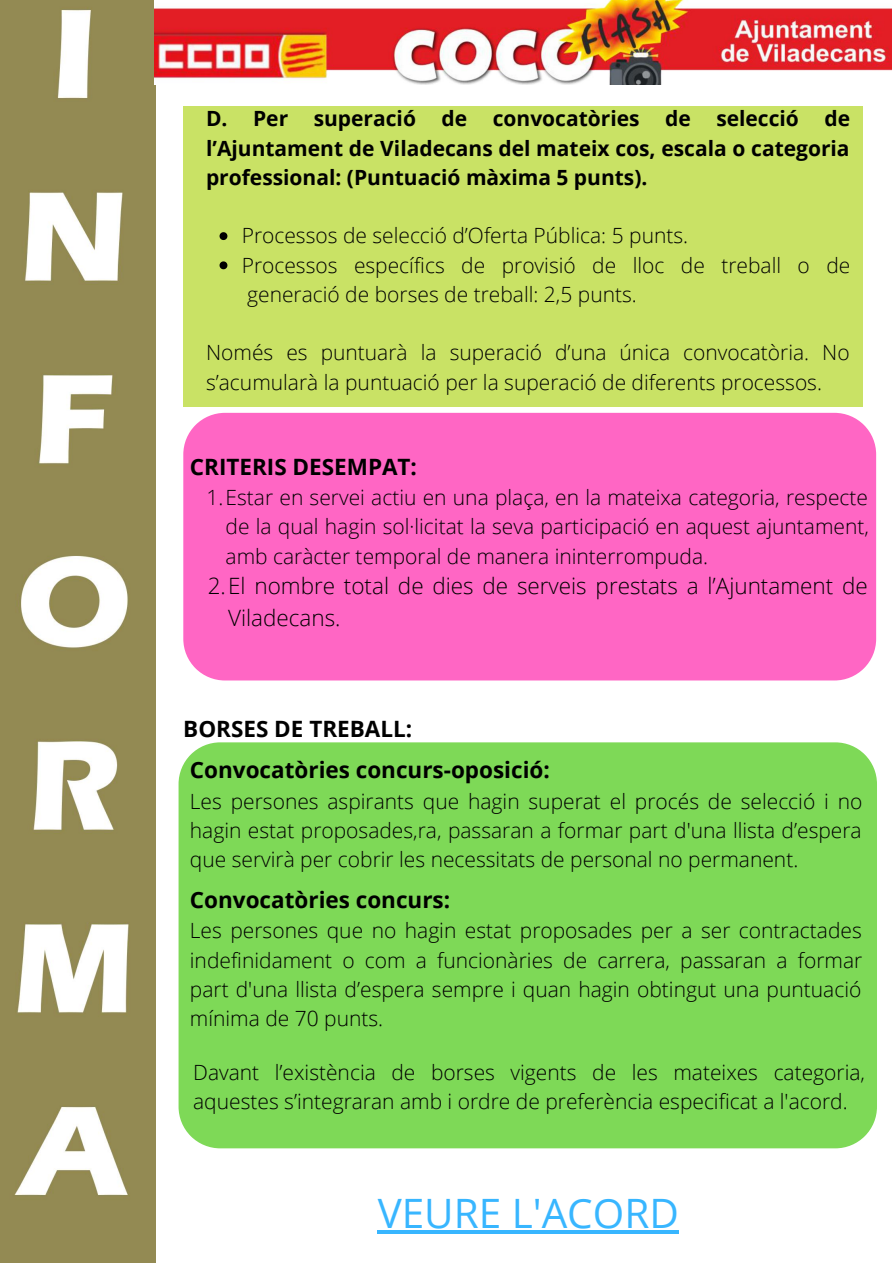
<style>
.page{position:relative;width:893px;height:1264px;background:#fff}
.page>*{position:absolute;margin:0;border:0;box-sizing:border-box;transform-origin:0 0}
.t1{font:40.5px "Open Sans";color:#38b6ff}
.t2{font:700 22.5px/41.7px "Open Sans";color:#000}
.t3{font:300 22.5px/31.5px "Open Sans";color:#000}
.t4{font:300 21px/29.2px "Open Sans";color:#000}
.t5{font:700 21px/29.2px "Open Sans";color:#000;text-align:justify}
</style>
<div class="page">
<img style="left:0;top:0;width:155px;height:1262px">
<img style="left:155px;top:0;width:736px;height:85px">
<div style="left:183px;top:106px;width:679px;height:300px;background:#c9e265"></div>
<div style="left:183px;top:413px;width:693px;height:267px;background:#ff66c4"></div>
<div style="left:178px;top:742px;width:698px;height:406px;background:#7ed957"></div>
<svg style="left:219px;top:232px;width:8px;height:8px"></svg>
<svg style="left:219px;top:261px;width:8px;height:8px"></svg>
<hr style="left:377px;top:1230px;width:302px;height:3px;background:#38b6ff">
<p class="t5" style="left:206px;top:104px;width:645px">D. Per superació de convocatòries de selecció de l’Ajuntament de Viladecans del mateix cos, escala o categoria professional: (Puntuació màxima 5 punts).</p>
<p class="t4" style="left:242px;top:221px;width:610px">Processos de selecció d’Oferta Pública: 5 punts.<br>Processos específics de provisió de lloc de treball o de generació de borses de treball: 2,5 punts.</p>
<p class="t4" style="left:206px;top:337px;width:645px">Només es puntuarà la superació d’una única convocatòria. No s’acumularà la puntuació per la superació de diferents processos.</p>
<p class="t2" style="left:190px;top:445px;width:229px">CRITERIS DESEMPAT:</p>
<p class="t4" style="left:225px;top:482px;width:645px;text-align:justify;text-indent:-19px">1.Estar en servei actiu en una plaça, en la mateixa categoria, respecte de la qual hagin sol·licitat la seva participació en aquest ajuntament, amb caràcter temporal de manera ininterrompuda.</p>
<p class="t3" style="left:228px;top:569px;width:641px;text-indent:-20px">2.El nombre total de dies de serveis prestats a l’Ajuntament de<br>Viladecans.</p>
<p class="t2" style="left:183px;top:707px;width:368px">BORSES DE TREBALL:<br>Convocatòries concurs-oposició:</p>
<p class="t4" style="left:190px;top:786px;width:674px;text-align:justify">Les persones aspirants que hagin superat el procés de selecció i no hagin estat proposades,ra, passaran a formar part d'una llista d’espera que servirà per cobrir les necessitats de personal no permanent.</p>
<p class="t2" style="left:190px;top:878px;width:262px">Convocatòries concurs:</p>
<p class="t4" style="left:190px;top:915px;width:674px;text-align:justify">Les persones que no hagin estat proposades per a ser contractades indefinidament o com a funcionàries de carrera, passaran a formar part d'una llista d’espera sempre i quan hagin obtingut una puntuació mínima de 70 punts.</p>
<p class="t4" style="left:193px;top:1057px;width:673px">Davant l’existència de borses vigents de les mateixes categoria, aquestes s’integraran amb i ordre de preferència especificat a l'acord.</p>
<h1 class="t1" style="left:377px;top:1185px;width:303px">VEURE L'ACORD</h1>
</div>
